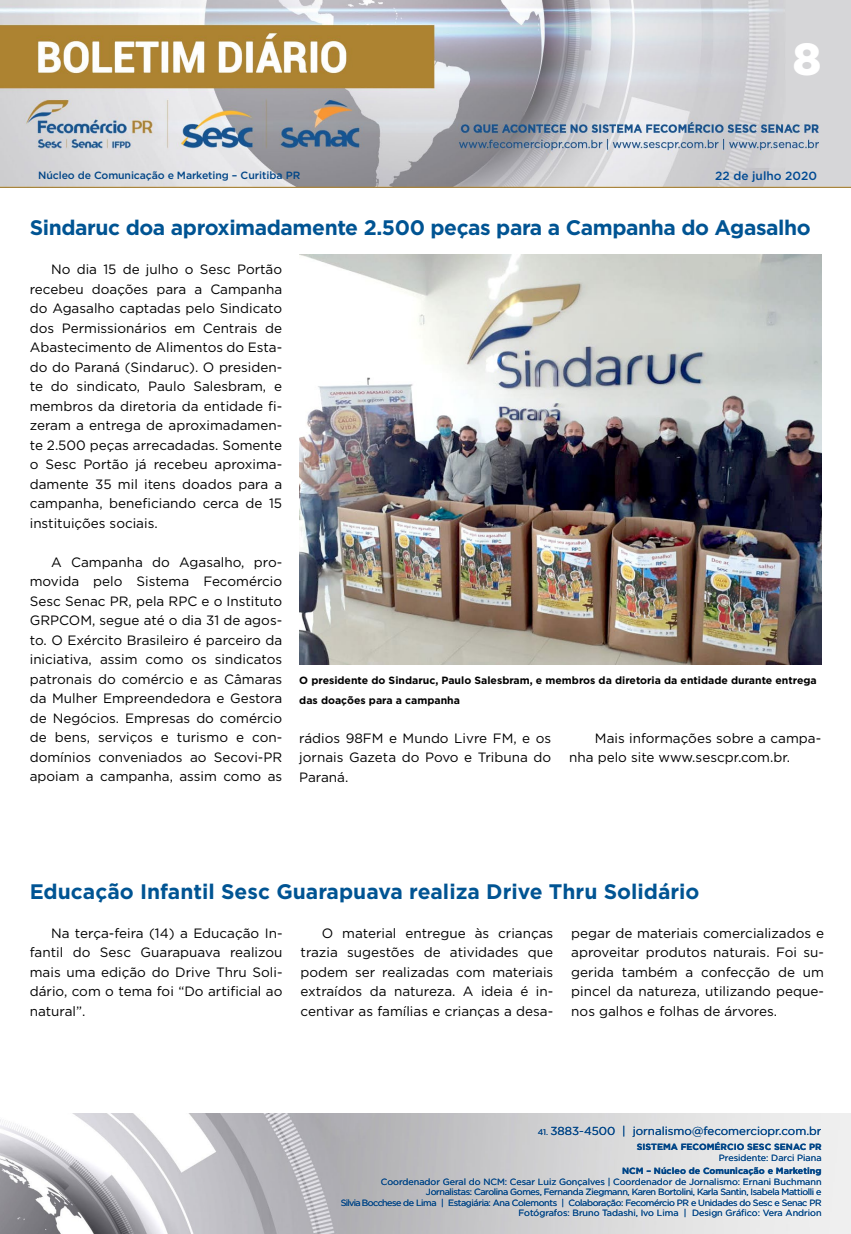
<style>
.page{position:relative;width:851px;height:1234px;background:#fff}
.page>*{position:absolute;margin:0;border:0;box-sizing:border-box;transform-origin:0 0}
.t1{font:900 45px "Gotham";color:#fff}
.t2{font:700 21px "Gotham";letter-spacing:-.02em;color:#005493}
.t3{font:700 21px "Gotham";color:#005493}
.t4{font:13.5px/19.5px "Gotham";color:#000;text-align:justify}
.t5{font:500 11.85px "Gotham";color:#004a93}
.t6{font:11.55px "Gotham";color:#004587}
.t7{font:700 10.5px/19.5px "Gotham";color:#000}
.t8{font:500 10.5px "Gotham";letter-spacing:-.01em;color:#004587}
.t9{font:9px/10.5px "Gotham";letter-spacing:-.04em;color:#004587;text-align:right}
.t10{font:700 9px "Gotham";color:#004587}
.t11{font:9px "Gotham";color:#004587}
.s1{font-size:8.25px}
</style>
<div class="page">
<img style="left:0;top:0;width:850px;height:188px">
<img style="left:0;top:1113px;width:850px;height:120px">
<img style="left:299px;top:255px;width:522px;height:409px">
<h1 class="t1" style="left:792px;top:28px;width:30px">8</h1>
<p class="t8" style="left:38px;top:168px;width:264px">Núcleo de Comunicação e Marketing – Curitiba PR</p>
<p class="t5" style="left:715px;top:167px;width:103px">22 de julho 2020</p>
<h2 class="t2" style="left:30px;top:214px;width:782px">Sindaruc doa aproximadamente 2.500 peças para a Campanha do Agasalho</h2>
<p class="t4" style="left:30px;top:259px;width:254px;text-indent:21px">No dia 15 de julho o Sesc Portão recebeu doações para a Campanha do Agasalho captadas pelo Sindicato dos Permissionários em Centrais de Abastecimento de Alimentos do Esta&shy;do do Paraná (Sindaruc). O presiden&shy;te do sindicato, Paulo Salesbram, e membros da diretoria da entidade fi&shy;zeram a entrega de aproximadamen&shy;te 2.500 peças arrecadadas. Somente o Sesc Portão já recebeu aproxima&shy;damente 35 mil itens doados para a campanha, beneficiando cerca de 15 instituições sociais.</p>
<p class="t4" style="left:30px;top:552px;width:254px;text-indent:21px">A Campanha do Agasalho, pro&shy;movida pelo Sistema Fecomércio Sesc Senac PR, pela RPC e o Instituto GRPCOM, segue até o dia 31 de agos&shy;to. O Exército Brasileiro é parceiro da iniciativa, assim como os sindicatos patronais do comércio e as Câmaras da Mulher Empreendedora e Gestora de Negócios. Empresas do comércio de bens, serviços e turismo e con&shy;domínios conveniados ao Secovi-PR apoiam a campanha, assim como as</p>
<p class="t7" style="left:299px;top:670px;width:519px">O presidente do Sindaruc, Paulo Salesbram, e membros da diretoria da entidade durante entrega das doações para a campanha</p>
<p class="t4" style="left:299px;top:727px;width:253px">rádios 98FM e Mundo Livre FM, e os jornais Gazeta do Povo e Tribuna do Paraná.</p>
<p class="t4" style="left:569px;top:727px;width:253px;text-indent:26px">Mais informações sobre a campa&shy;nha pelo site www.sescpr.com.br.</p>
<h2 class="t3" style="left:30px;top:877px;width:671px">Educação Infantil Sesc Guarapuava realiza Drive Thru Solidário</h2>
<p class="t4" style="left:30px;top:922px;width:254px;text-indent:21px">Na terça-feira (14) a Educação In&shy;fantil do Sesc Guarapuava realizou mais uma edição do Drive Thru Soli&shy;dário, com o tema foi “Do artificial ao natural”.</p>
<p class="t4" style="left:300px;top:922px;width:254px;text-indent:21px">O material entregue às crianças trazia sugestões de atividades que podem ser realizadas com materiais extraídos da natureza. A ideia é in&shy;centivar as famílias e crianças a desa-</p>
<p class="t4" style="left:571px;top:922px;width:254px">pegar de materiais comercializados e aproveitar produtos naturais. Foi su&shy;gerida também a confecção de um pincel da natureza, utilizando peque&shy;nos galhos e folhas de árvores.</p>
<p class="t6" style="left:537px;top:1123px;width:285px"><span class="s1">41.</span> 3883-4500 | jornalismo@fecomerciopr.com.br</p>
<p class="t10" style="left:636px;top:1140px;width:186px">SISTEMA FECOMÉRCIO SESC SENAC PR</p>
<p class="t11" style="left:718px;top:1151px;width:104px">Presidente: Darci Piana</p>
<p class="t10" style="left:622px;top:1164px;width:201px">NCM – Núcleo de Comunicação e Marketing</p>
<p class="t9" style="left:341px;top:1175px;width:482px">Coordenador Geral do NCM: Cesar Luiz Gonçalves | Coordenador de Jornalismo: Ernani Buchmann Jornalistas: Carolina Gomes, Fernanda Ziegmann, Karen Bortolini, Karla Santin, Isabela Mattiolli e<br>Silvia Bocchese de Lima | Estagiária: Ana Colemonts | Colaboração: Fecomércio PR e Unidades do Sesc e Senac PR Fotógrafos: Bruno Tadashi, Ivo Lima | Design Gráfico: Vera Andrion</p>
</div>
